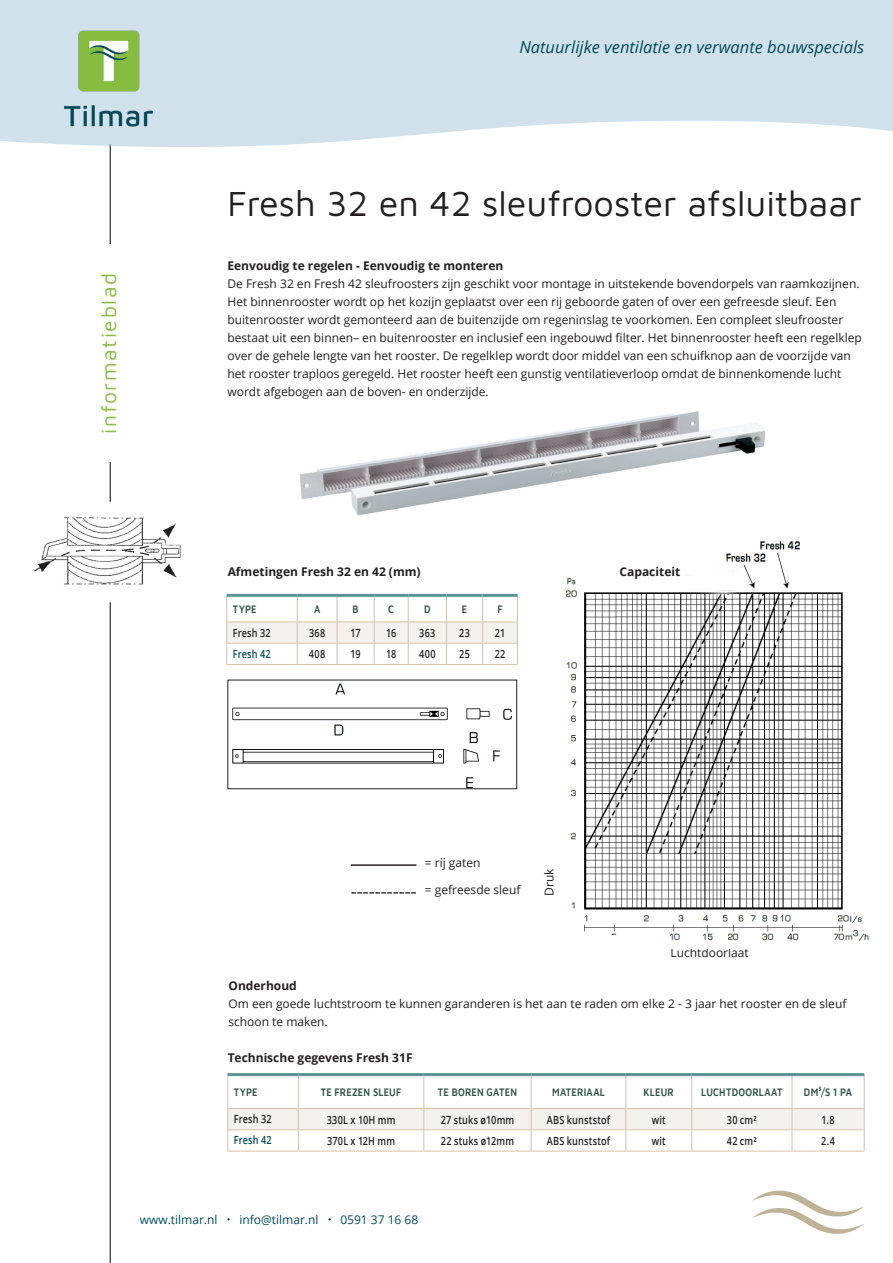
<style>
.page{position:relative;width:893px;height:1263px;background:#fff}
.page>*{position:absolute;margin:0;border:0;box-sizing:border-box;transform-origin:0 0}
.t1{font:36px "Maven Pro";color:#231f20}
.t2{font:21px "Maven Pro";letter-spacing:.08em;color:#86bd40}
.t3{font:18px "Times New Roman";color:#231f20}
.t4{font:italic 16.5px "Open Sans";color:#004b5a}
.t5{font:12px/18px "Open Sans";color:#231f20}
.t6{font:700 12px "Open Sans";color:#231f20}
.t7{font:12px "Open Sans";color:#004b5a}
.t8{font:600 11.25px "Open Sans";letter-spacing:.025em;color:#231f20;scale:.81 1}
.Tilmar_TABEL_kop_kapitalen{font:600 11.25px "Maven Pro";letter-spacing:.025em;color:#305446;scale:.82 1}
.t9{font:600 11.25px "Open Sans";letter-spacing:.02em;color:#004b5a;scale:.81 1}
</style>
<div class="page">
<hr style="left:110px;top:144px;width:1px;height:1119px;background:#000">
<svg style="left:0;top:0;width:893px;height:148px;background:#d4e4ed"></svg>
<img style="left:60px;top:29px;width:98px;height:99px">
<svg style="left:752px;top:1190px;width:112px;height:44px"></svg>
<div style="left:96px;top:244px;width:28px;height:218px;background:#fff"></div>
<img style="left:34px;top:511px;width:147px;height:81px">
<hr style="left:228px;top:1076px;width:1px;height:32px;background:#d7c1a9">
<hr style="left:298px;top:1076px;width:1px;height:32px;background:#d7c1a9">
<hr style="left:424px;top:1076px;width:1px;height:32px;background:#d7c1a9">
<hr style="left:531px;top:1076px;width:1px;height:32px;background:#d7c1a9">
<hr style="left:626px;top:1076px;width:1px;height:32px;background:#d7c1a9">
<hr style="left:691px;top:1076px;width:1px;height:32px;background:#d7c1a9">
<hr style="left:792px;top:1076px;width:1px;height:32px;background:#d7c1a9">
<hr style="left:864px;top:1076px;width:1px;height:32px;background:#d7c1a9">
<svg style="left:228px;top:1108px;width:637px;height:43px"></svg>
<hr style="left:228px;top:1151px;width:70px;height:1px;background:#d7c1a9">
<hr style="left:298px;top:1151px;width:126px;height:1px;background:#d7c1a9">
<hr style="left:424px;top:1151px;width:107px;height:1px;background:#d7c1a9">
<hr style="left:531px;top:1151px;width:95px;height:1px;background:#d7c1a9">
<hr style="left:626px;top:1151px;width:66px;height:1px;background:#d7c1a9">
<hr style="left:692px;top:1151px;width:100px;height:1px;background:#d7c1a9">
<hr style="left:792px;top:1151px;width:72px;height:1px;background:#d7c1a9">
<hr style="left:228px;top:1073px;width:70px;height:3px;background:#5c958f">
<hr style="left:298px;top:1073px;width:126px;height:3px;background:#5c958f">
<hr style="left:424px;top:1073px;width:107px;height:3px;background:#5c958f">
<hr style="left:531px;top:1073px;width:95px;height:3px;background:#5c958f">
<hr style="left:626px;top:1073px;width:66px;height:3px;background:#5c958f">
<hr style="left:692px;top:1073px;width:100px;height:3px;background:#5c958f">
<hr style="left:792px;top:1073px;width:72px;height:3px;background:#5c958f">
<hr style="left:351px;top:864px;width:65px;height:2px;background:#231f20">
<img style="left:232px;top:683px;width:280px;height:104px">
<div style="left:228px;top:680px;width:289px;height:109px;border:1px solid #231f20"></div>
<svg style="left:227px;top:597px;width:291px;height:67px"></svg>
<hr style="left:227px;top:664px;width:70px;height:1px;background:#d7c1a9">
<hr style="left:297px;top:664px;width:40px;height:1px;background:#d7c1a9">
<hr style="left:337px;top:664px;width:37px;height:1px;background:#d7c1a9">
<hr style="left:374px;top:664px;width:34px;height:1px;background:#d7c1a9">
<hr style="left:408px;top:664px;width:38px;height:1px;background:#d7c1a9">
<hr style="left:446px;top:664px;width:37px;height:1px;background:#d7c1a9">
<hr style="left:483px;top:664px;width:35px;height:1px;background:#d7c1a9">
<hr style="left:227px;top:594px;width:70px;height:3px;background:#5c958f">
<hr style="left:297px;top:594px;width:40px;height:3px;background:#5c958f">
<hr style="left:337px;top:594px;width:37px;height:3px;background:#5c958f">
<hr style="left:374px;top:594px;width:34px;height:3px;background:#5c958f">
<hr style="left:408px;top:594px;width:38px;height:3px;background:#5c958f">
<hr style="left:446px;top:594px;width:37px;height:3px;background:#5c958f">
<hr style="left:483px;top:594px;width:35px;height:3px;background:#5c958f">
<img style="left:300px;top:411px;width:466px;height:105px">
<img style="left:565px;top:541px;width:304px;height:400px">
<div style="left:551px;top:820px;width:18px;height:91px;background:#fff"></div>
<div style="left:567px;top:935px;width:56px;height:15px;background:#fff"></div>
<p class="t2" style="left:95px;top:434px;width:162px;rotate:-90deg">informatieblad</p>
<p class="t4" style="left:519px;top:35px;width:346px">Natuurlijke ventilatie en verwante bouwspecials</p>
<p class="t1" style="left:227px;top:179px;width:636px">Fresh 32 en 42 sleufrooster afsluitbaar</p>
<p class="t6" style="left:227px;top:257px;width:277px">Eenvoudig te regelen - Eenvoudig te monteren</p>
<p class="t5" style="left:227px;top:274px;width:636px">De Fresh 32 en Fresh 42 sleufroosters zijn geschikt voor montage in uitstekende bovendorpels van raamkozijnen.<br>Het binnenrooster wordt op het kozijn geplaatst over een rij geboorde gaten of over een gefreesde sleuf. Een buitenrooster wordt gemonteerd aan de buitenzijde om regeninslag te voorkomen. Een compleet sleufrooster bestaat uit een binnen– en buitenrooster en inclusief een ingebouwd filter. Het binnenrooster heeft een regelklep over de gehele lengte van het rooster. De regelklep wordt door middel van een schuifknop aan de voorzijde van het rooster traploos geregeld. Het rooster heeft een gunstig ventilatieverloop omdat de binnenkomende lucht wordt afgebogen aan de boven- en onderzijde.</p>
<p class="t6" style="left:228px;top:563px;width:194px">Afmetingen Fresh 32 en 42 (mm)</p>
<p class="Tilmar_TABEL_kop_kapitalen" style="left:233px;top:601px;width:31px">TYPE</p>
<p class="Tilmar_TABEL_kop_kapitalen" style="left:314px;top:601px;width:9px">A</p>
<p class="Tilmar_TABEL_kop_kapitalen" style="left:353px;top:601px;width:9px">B</p>
<p class="Tilmar_TABEL_kop_kapitalen" style="left:388px;top:601px;width:9px">C</p>
<p class="Tilmar_TABEL_kop_kapitalen" style="left:424px;top:601px;width:9px">D</p>
<p class="Tilmar_TABEL_kop_kapitalen" style="left:462px;top:601px;width:8px">E</p>
<p class="Tilmar_TABEL_kop_kapitalen" style="left:497px;top:601px;width:8px">F</p>
<p class="t8" style="left:233px;top:625px;width:48px">Fresh 32</p>
<p class="t8" style="left:309px;top:625px;width:22px">368</p>
<p class="t8" style="left:350px;top:625px;width:14px">17</p>
<p class="t8" style="left:386px;top:625px;width:14px">16</p>
<p class="t8" style="left:419px;top:625px;width:22px">363</p>
<p class="t8" style="left:459px;top:625px;width:15px">23</p>
<p class="t8" style="left:495px;top:625px;width:14px">21</p>
<p class="t9" style="left:233px;top:646px;width:48px">Fresh 42</p>
<p class="t8" style="left:309px;top:647px;width:22px">408</p>
<p class="t8" style="left:350px;top:647px;width:14px">19</p>
<p class="t8" style="left:386px;top:647px;width:14px">18</p>
<p class="t8" style="left:419px;top:647px;width:22px">400</p>
<p class="t8" style="left:459px;top:647px;width:15px">25</p>
<p class="t8" style="left:495px;top:647px;width:15px">22</p>
<p class="t6" style="left:620px;top:563px;width:123px">CapaciteitCapaciteit</p>
<p class="t5" style="left:425px;top:853px;width:57px">= rij gaten</p>
<p class="t3" style="left:351px;top:879px;width:67px">-----------</p>
<p class="t5" style="left:425px;top:880px;width:97px">= gefreesde sleuf</p>
<p class="t5" style="left:540px;top:896px;width:29px;rotate:-90deg">Druk</p>
<p class="t5" style="left:670px;top:944px;width:80px">Luchtdoorlaat</p>
<p class="t6" style="left:228px;top:977px;width:70px">Onderhoud</p>
<p class="t5" style="left:228px;top:994px;width:619px">Om een goede luchtstroom te kunnen garanderen is het aan te raden om elke 2 - 3 jaar het rooster en de sleuf schoon te maken.</p>
<p class="t6" style="left:228px;top:1049px;width:186px">Technische gegevens Fresh 31F</p>
<p class="Tilmar_TABEL_kop_kapitalen" style="left:234px;top:1084px;width:31px">TYPE</p>
<p class="Tilmar_TABEL_kop_kapitalen" style="left:321px;top:1084px;width:100px">TE FREZEN SLEUF</p>
<p class="Tilmar_TABEL_kop_kapitalen" style="left:438px;top:1084px;width:98px">TE BOREN GATEN</p>
<p class="Tilmar_TABEL_kop_kapitalen" style="left:552px;top:1084px;width:66px">MATERIAAL</p>
<p class="Tilmar_TABEL_kop_kapitalen" style="left:644px;top:1084px;width:38px">KLEUR</p>
<p class="Tilmar_TABEL_kop_kapitalen" style="left:701px;top:1084px;width:101px">LUCHTDOORLAAT</p>
<p class="Tilmar_TABEL_kop_kapitalen" style="left:804px;top:1084px;width:60px">DM³/S 1 PA</p>
<p class="t8" style="left:234px;top:1111px;width:48px">Fresh 32</p>
<p class="t8" style="left:327px;top:1112px;width:86px">330L x 10H mm</p>
<p class="t8" style="left:441px;top:1112px;width:92px">27 stuks ø10mm</p>
<p class="t8" style="left:547px;top:1112px;width:80px">ABS kunststof</p>
<p class="t8" style="left:652px;top:1112px;width:19px">wit</p>
<p class="t8" style="left:727px;top:1112px;width:39px">30 cm²</p>
<p class="t8" style="left:822px;top:1112px;width:18px">1.8</p>
<p class="t9" style="left:234px;top:1133px;width:48px">Fresh 42</p>
<p class="t8" style="left:327px;top:1133px;width:86px">370L x 12H mm</p>
<p class="t8" style="left:441px;top:1133px;width:92px">22 stuks ø12mm</p>
<p class="t8" style="left:547px;top:1133px;width:80px">ABS kunststof</p>
<p class="t8" style="left:652px;top:1133px;width:19px">wit</p>
<p class="t8" style="left:727px;top:1133px;width:38px">42 cm²</p>
<p class="t8" style="left:821px;top:1133px;width:18px">2.4</p>
<p class="t7" style="left:140px;top:1211px;width:79px">www.tilmar.nl</p>
<p class="t7" style="left:239px;top:1211px;width:81px">info@tilmar.nl</p>
<p class="t7" style="left:340px;top:1211px;width:80px">0591 37 16 68</p>
</div>
